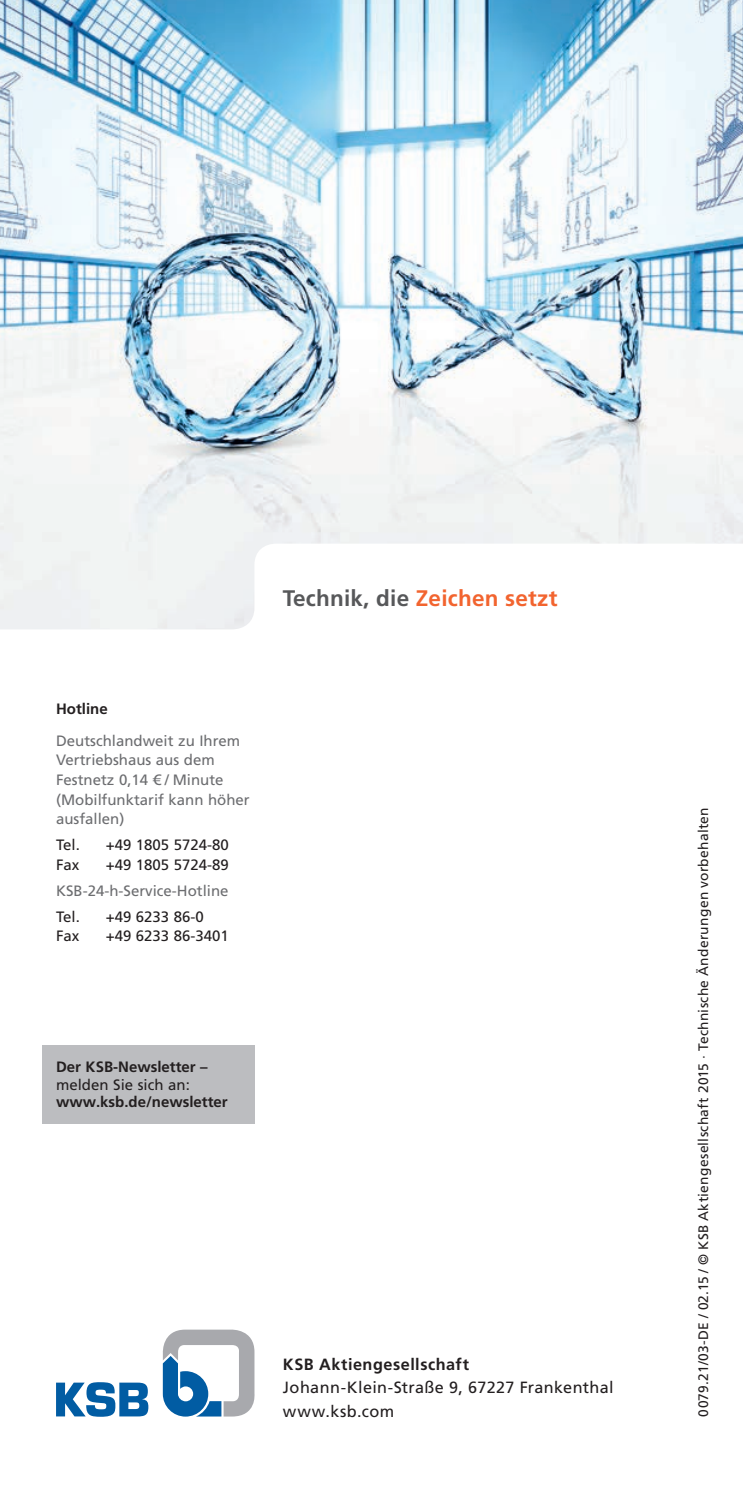
<style>
.page{position:relative;width:743px;height:1487px;background:#fff}
.page>*{position:absolute;margin:0;border:0;box-sizing:border-box;transform-origin:0 0}
.t1{font:700 22.5px "Frutiger LT Pro";letter-spacing:.01em;color:#f2642f}
.t2{font:16.25px/23.5px "Frutiger LT Pro";letter-spacing:.025em;color:#231f20}
.t3{font:700 16.25px "Frutiger LT Pro";letter-spacing:.03em;color:#231f20}
.t4{font:15px/19.8px "Frutiger LT Pro";color:#6c6d70}
.t5{font:15px "Frutiger LT Pro";color:#231f20}
.t6{font:700 15px "Frutiger LT Pro";color:#231f20}
.t7{font:13.75px "Frutiger LT Pro";letter-spacing:.02em;color:#231f20}
.s1{color:#57585a}
</style>
<div class="page">
<svg style="left:162px;top:1330px;width:92px;height:87px"></svg>
<svg style="left:56px;top:1382px;width:92px;height:35px"></svg>
<img style="left:0;top:0;width:743px;height:629px">
<div style="left:42px;top:1045px;width:212px;height:78px;background:#bcbdc0"></div>
<h1 class="t1" style="left:283px;top:585px;width:276px"><span class="s1">Technik, die</span> Zeichen setzt</h1>
<p class="t6" style="left:56px;top:700px;width:53px">Hotline</p>
<p class="t4" style="left:56px;top:731px;width:195px">Deutschlandweit zu Ihrem<br>Vertriebshaus aus dem<br>Festnetz 0,14 € / Minute (Mobilfunktarif kann höher ausfallen)</p>
<p class="t5" style="left:56px;top:836px;width:25px">Tel.</p>
<p class="t5" style="left:106px;top:836px;width:125px">+49 1805 5724-80</p>
<p class="t5" style="left:56px;top:856px;width:25px">Fax</p>
<p class="t5" style="left:106px;top:856px;width:125px">+49 1805 5724-89</p>
<p class="t4" style="left:56px;top:881px;width:174px">KSB-24-h-Service-Hotline</p>
<p class="t5" style="left:56px;top:908px;width:25px">Tel.</p>
<p class="t5" style="left:106px;top:908px;width:100px">+49 6233 86-0</p>
<p class="t5" style="left:56px;top:927px;width:25px">Fax</p>
<p class="t5" style="left:106px;top:927px;width:125px">+49 6233 86-3401</p>
<p class="t6" style="left:56px;top:1058px;width:153px">Der KSB-Newsletter –</p>
<p class="t5" style="left:56px;top:1076px;width:135px">melden Sie sich an:</p>
<p class="t6" style="left:56px;top:1093px;width:173px">www.ksb.de/newsletter</p>
<p class="t3" style="left:283px;top:1355px;width:188px">KSB Aktiengesellschaft</p>
<p class="t2" style="left:283px;top:1376px;width:332px">Johann-Klein-Straße 9, 67227 Frankenthal www.ksb.com</p>
<p class="t7" style="left:695px;top:1417px;width:611px;rotate:-90deg">0079.21/03-DE / 02.15 / © KSB Aktiengesellschaft 2015 ∙ Technische Änderungen vorbehalten</p>
</div>
